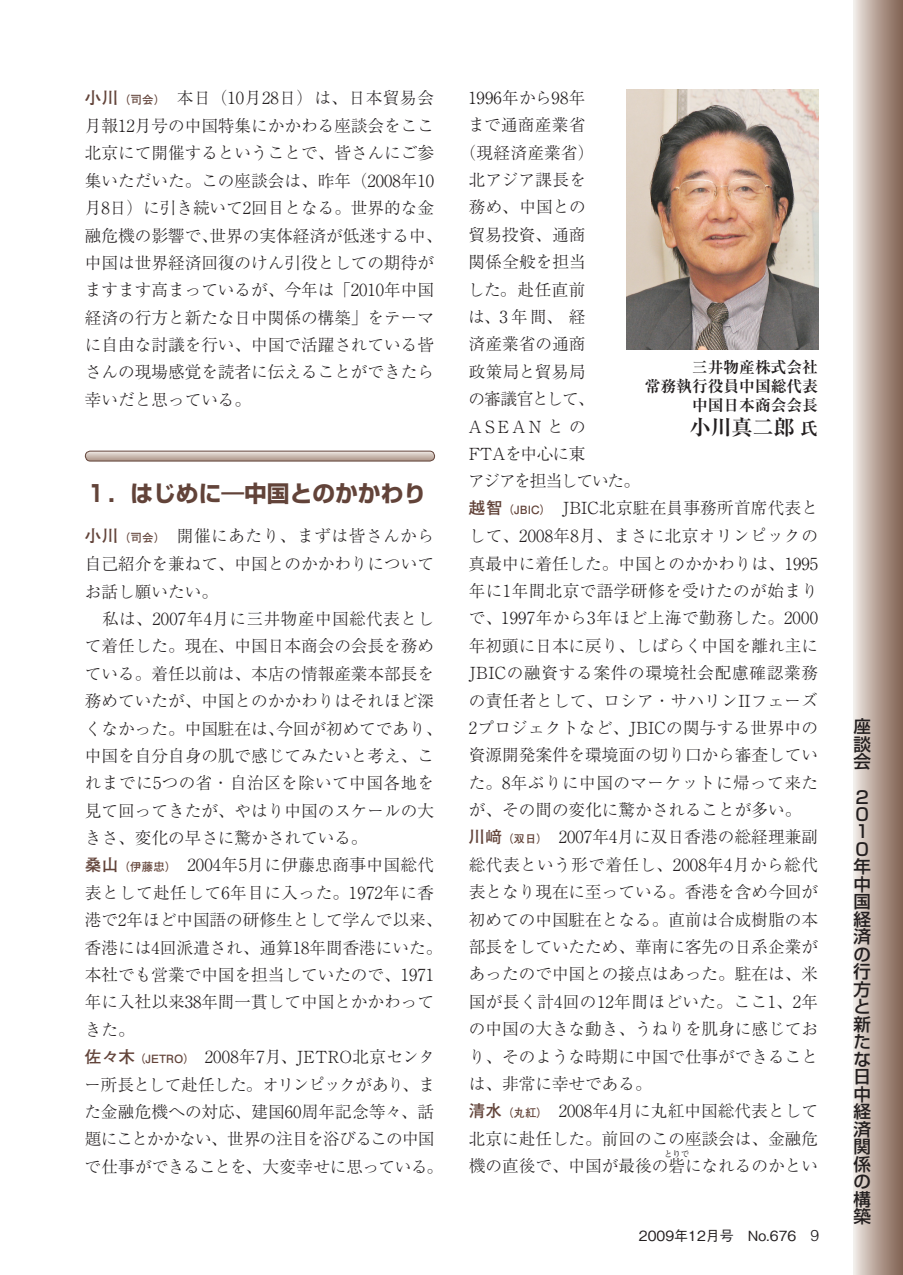
<style>
.page{position:relative;width:903px;height:1275px;background:#fff}
.page>*{position:absolute;margin:0;border:0;box-sizing:border-box;transform-origin:0 0}
.シンポジウム-タイトル大{font:700 22.75px "Shin Go Pr 5";color:#624339}
.寄稿タテ-本文{font:700 21px "Ryumin Pr 5";color:#231f20}
.t1{font:500 17.5px/17.5px "Shin Go Pr 5";color:#231f20;text-align:justify}
.シンポジウム-本文{font:300 16.62px/27.5px "Ryumin Pr 5";color:#231f20}
.シンポジウム-本文-2{font:300 16.62px "Ryumin Pr 5";letter-spacing:-.065em;color:#231f20}
.シンポジウム-本文-3{font:300 16.62px "Ryumin Pr 5";letter-spacing:-.055em;color:#231f20}
.シンポジウム-本文-4{font:300 16.62px "Ryumin Pr 5";letter-spacing:-.03em;color:#231f20}
.シンポジウム-本文-5{font:300 16.62px "Ryumin Pr 5";letter-spacing:.02em;color:#231f20}
.シンポジウム-本文-6{font:300 16.62px "Ryumin Pr 5";letter-spacing:.19em;color:#231f20}
.寄稿タテ-本文-2{font:700 15.75px "Ryumin Pr 5";color:#231f20}
.t2{font:500 14px "Gothic BBB Pr 5";color:#231f20}
.シンポジウム-本文-7{font:300 8.4px "Ryumin Pr 5";color:#231f20}
.s1{font-family:"Futo Go B101 Pr 5";font-weight:700;color:#624339}
.s2{font-family:"Futo Go B101 Pr 5";font-weight:700;font-size:11.38px;color:#624339}
.s3{font-size:17.5px}
.s4{font-family:"Helvetica";font-weight:300;font-size:15.75px}
</style>
<div class="page">
<div style="left:853px;top:0;width:50px;height:1275px;background:linear-gradient(to right,#efe7e2,#7f5f4f)"></div>
<svg style="left:85px;top:451px;width:349px;height:10px;background:#ccbdb4"></svg>
<div style="left:85px;top:451px;width:350px;height:10px;border:1px solid #624339;border-radius:5px"></div>
<img style="left:627px;top:89px;width:191px;height:260px">
<p class="シンポジウム-本文" style="left:85px;top:83px;width:359px"><span class="s1">小川</span><span class="s2">（司会）</span>　本日（10月28日）は、日本貿易会月報12月号の中国特集にかかわる座談会をここ北京にて開催するということで、皆さんにご参集いただいた。この座談会は、昨年（2008年10月8日）に引き続いて2回目となる。世界的な金融危機の影響で、世界の実体経済が低迷する中、中国は世界経済回復のけん引役としての期待がますます高まっているが、今年は「2010年中国経済の行方と新たな日中関係の構築」をテーマに自由な討議を行い、中国で活躍されている皆さんの現場感覚を読者に伝えることができたら幸いだと思っている。</p>
<p class="シンポジウム-タイトル大" style="left:85px;top:475px;width:343px">₁．はじめに―中国とのかかわり</p>
<p class="シンポジウム-本文" style="left:85px;top:521px;width:351px;text-align:justify"><span class="s1">小川</span><span class="s2">（司会）</span>　開催にあたり、まずは皆さんから自己紹介を兼ねて、中国とのかかわりについてお話し願いたい。</p>
<p class="シンポジウム-本文" style="left:85px;top:604px;width:359px">　私は、2007年4月に三井物産中国総代表として着任した。現在、中国日本商会の会長を務めている。着任以前は、本店の情報産業本部長を務めていたが、中国とのかかわりはそれほど深くなかった。中国駐在は、今回が初めてであり、中国を自分自身の肌で感じてみたいと考え、これまでに5つの省・自治区を除いて中国各地を見て回ってきたが、やはり中国のスケールの大きさ、変化の早さに驚かされている。</p>
<p class="シンポジウム-本文" style="left:85px;top:850px;width:359px"><span class="s1">桑山</span><span class="s2">（伊藤忠）</span>　2004年5月に伊藤忠商事中国総代表として赴任して6年目に入った。1972年に香港で2年ほど中国語の研修生として学んで以来、香港には4回派遣され、通算18年間香港にいた。本社でも営業で中国を担当していたので、1971年に入社以来38年間一貫して中国とかかわってきた。</p>
<p class="シンポジウム-本文" style="left:84px;top:1041px;width:360px"><span class="s1">佐々木</span><span class="s2">（JETRO）</span>　2008年7月、JETRO北京センター所長として赴任した。オリンピックがあり、また金融危機への対応、建国60周年記念等々、話題にことかかない、世界の注目を浴びるこの中国で仕事ができることを、大変幸せに思っている。</p>
<p class="シンポジウム-本文" style="left:468px;top:83px;width:119px">1996年から98年</p>
<p class="シンポジウム-本文-5" style="left:468px;top:112px;width:119px">まで通商産業省</p>
<p class="シンポジウム-本文" style="left:460px;top:137px;width:136px">（現経済産業省）</p>
<p class="シンポジウム-本文" style="left:469px;top:165px;width:119px">北アジア課長を</p>
<p class="シンポジウム-本文" style="left:469px;top:192px;width:119px">務め、中国との</p>
<p class="シンポジウム-本文" style="left:469px;top:220px;width:118px">貿易投資、通商</p>
<p class="シンポジウム-本文" style="left:468px;top:247px;width:119px">関係全般を担当</p>
<p class="シンポジウム-本文" style="left:468px;top:274px;width:119px">した。赴任直前</p>
<p class="シンポジウム-本文" style="left:468px;top:302px;width:119px">は、3 年間、経</p>
<p class="シンポジウム-本文" style="left:469px;top:329px;width:118px">済産業省の通商</p>
<p class="シンポジウム-本文" style="left:468px;top:357px;width:119px">政策局と貿易局</p>
<p class="シンポジウム-本文-3" style="left:468px;top:386px;width:128px">の審議官として、</p>
<p class="シンポジウム-本文-6" style="left:469px;top:413px;width:119px">ASEANとの</p>
<p class="シンポジウム-本文-4" style="left:469px;top:441px;width:118px">FTAを中心に東</p>
<p class="シンポジウム-本文-2" style="left:468px;top:468px;width:173px">アジアを担当していた。</p>
<p class="シンポジウム-本文" style="left:469px;top:493px;width:351px;text-align:justify"><span class="s1">越智</span><span class="s2">（JBIC）</span>　JBIC北京駐在員事務所首席代表として、2008年8月、まさに北京オリンピックの真最中に着任した。中国とのかかわりは、1995年に1年間北京で語学研修を受けたのが始まりで、1997年から3年ほど上海で勤務した。2000年初頭に日本に戻り、しばらく中国を離れ主にJBICの融資する案件の環境社会配慮確認業務の責任者として、ロシア・サハリンIIフェーズ2プロジェクトなど、JBICの関与する世界中の資源開発案件を環境面の切り口から審査していた。8年ぶりに中国のマーケットに帰って来たが、その間の変化に驚かされることが多い。</p>
<p class="シンポジウム-本文" style="left:469px;top:822px;width:351px;text-align:justify"><span class="s1">川﨑</span><span class="s2">（双日）</span>　2007年4月に双日香港の総経理兼副総代表という形で着任し、2008年4月から総代表となり現在に至っている。香港を含め今回が初めての中国駐在となる。直前は合成樹脂の本部長をしていたため、華南に客先の日系企業があったので中国との接点はあった。駐在は、米国が長く計4回の12年間ほどいた。ここ1、2年の中国の大きな動き、うねりを肌身に感じており、そのような時期に中国で仕事ができることは、非常に幸せである。</p>
<p class="シンポジウム-本文" style="left:469px;top:1095px;width:351px;text-align:justify"><span class="s1">清水</span><span class="s2">（丸紅）</span>　2008年4月に丸紅中国総代表として北京に赴任した。前回のこの座談会は、金融危機の直後で、中国が最後の砦になれるのかとい</p>
<p class="寄稿タテ-本文-2" style="left:692px;top:355px;width:127px">三井物産株式会社</p>
<p class="寄稿タテ-本文-2" style="left:645px;top:374px;width:175px">常務執行役員中国総代表</p>
<p class="寄稿タテ-本文-2" style="left:692px;top:393px;width:127px">中国日本商会会長</p>
<p class="寄稿タテ-本文" style="left:690px;top:410px;width:130px">小川真二郎 <span class="s3">氏</span></p>
<p class="シンポジウム-本文-7" style="left:664px;top:1147px;width:26px">とりで</p>
<p class="t2" style="left:639px;top:1224px;width:182px">2009年12月号　No.676　<span class="s4">9</span></p>
<p class="t1" style="left:853px;top:716px;width:19px">座談会</p>
<p class="t1" style="left:853px;top:786px;width:19px;text-align:left">２<br>０<br>１<br>０年中国経済の行方と新たな日中経済関係の構築</p>
</div>
